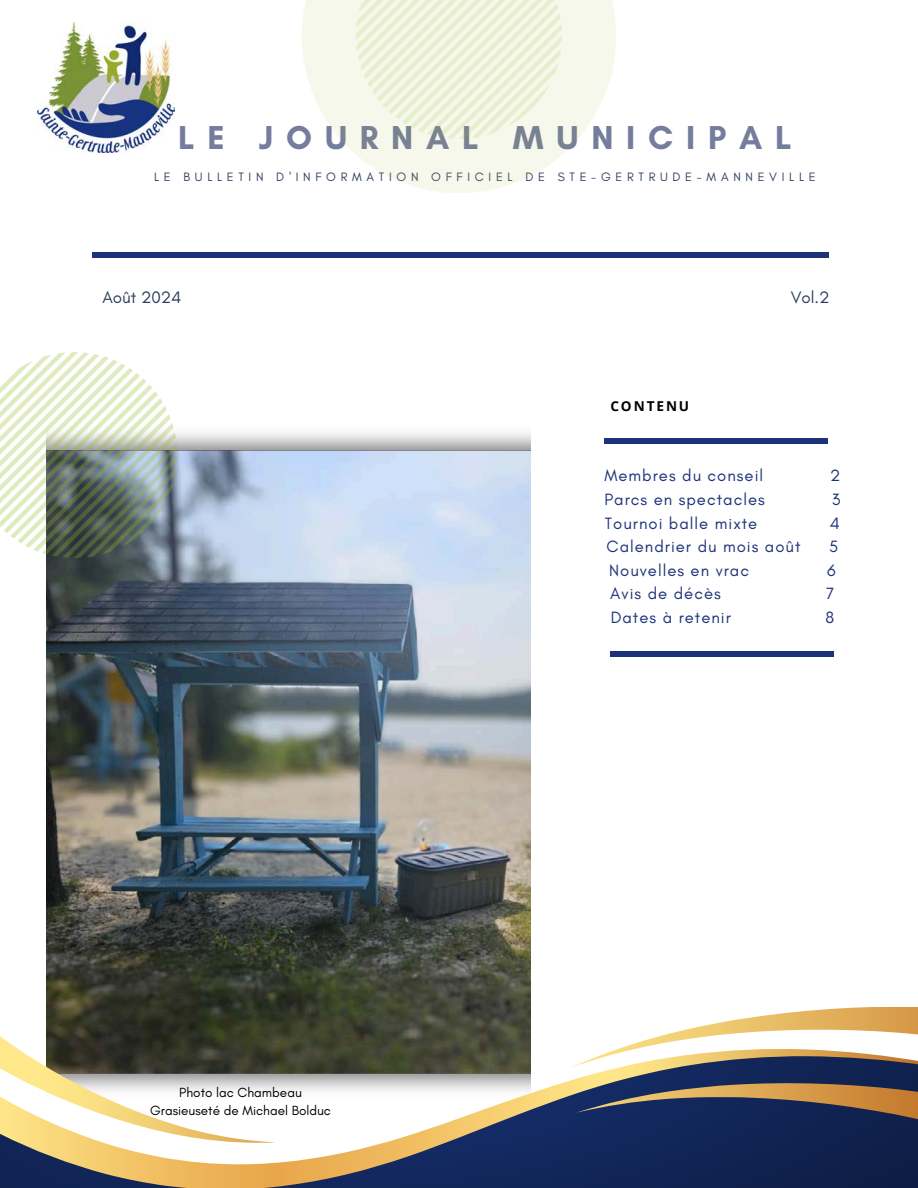
<style>
.page{position:relative;width:918px;height:1188px;background:#fff}
.page>*{position:absolute;margin:0;border:0;box-sizing:border-box;transform-origin:0 0}
.t1{font:700 33.75px "Glacial Indifference";letter-spacing:.38em;color:#757d9e}
.t2{font:16.95px "Glacial Indifference";color:#2e3d5c}
.t3{font:16.65px "Glacial Indifference";letter-spacing:.06em;color:#1d3379}
.t4{font:700 13.65px "Open Sans";letter-spacing:.14em;color:#000}
.t5{font:13.5px "Glacial Indifference";color:#000}
.t6{font:12.45px "Glacial Indifference";letter-spacing:.38em;color:#2e3d5c}
</style>
<div class="page">
<img style="left:47px;top:433px;width:484px;height:603px">
<svg style="left:302px;top:0;width:314px;height:193px;fill:#f5f8ea"></svg>
<svg style="left:356px;top:0;width:206px;height:139px;background:#eff3dd"></svg>
<svg style="left:0;top:352px;width:177px;height:206px"></svg>
<div style="left:92px;top:252px;width:737px;height:6px;background:#1d3379"></div>
<div style="left:604px;top:438px;width:224px;height:5px;background:#1d3379"></div>
<div style="left:610px;top:651px;width:224px;height:6px;background:#1d3379"></div>
<img style="left:37px;top:22px;width:137px;height:131px">
<svg style="left:276px;top:1036px;width:255px;height:12px;background:#454733"></svg>
<svg style="left:0;top:1048px;width:918px;height:140px"></svg>
<svg style="left:0;top:1036px;width:276px;height:108px"></svg>
<svg style="left:569px;top:1007px;width:349px;height:61px"></svg>
<svg style="left:576px;top:1083px;width:342px;height:38px;background:#5a5153"></svg>
<p class="t1" style="left:178px;top:117px;width:615px">LE JOURNAL MUNICIPAL</p>
<h1 class="t6" style="left:154px;top:170px;width:663px">LE BULLETIN D'INFORMATION OFFICIEL DE STE-GERTRUDE-MANNEVILLE</h1>
<h2 class="t2" style="left:102px;top:287px;width:81px">Août 2024</h2>
<h2 class="t2" style="left:791px;top:287px;width:40px">Vol.2</h2>
<h2 class="t4" style="left:610px;top:397px;width:80px">CONTENU</h2>
<p class="t5" style="left:179px;top:1084px;width:124px">Photo lac Chambeau</p>
<p class="t5" style="left:150px;top:1102px;width:182px">Grasieuseté de Michael Bolduc</p>
<h3 class="t3" style="left:604px;top:466px;width:160px">Membres du conseil</h3>
<h3 class="t3" style="left:830px;top:466px;width:12px">2</h3>
<h3 class="t3" style="left:604px;top:489px;width:162px">Parcs en spectacles</h3>
<h3 class="t3" style="left:832px;top:489px;width:10px">3</h3>
<h3 class="t3" style="left:605px;top:513px;width:154px">Tournoi balle mixte</h3>
<h3 class="t3" style="left:830px;top:513px;width:12px">4</h3>
<h3 class="t3" style="left:607px;top:536px;width:195px">Calendrier du mois août</h3>
<h3 class="t3" style="left:829px;top:536px;width:11px">5</h3>
<h3 class="t3" style="left:609px;top:560px;width:141px">Nouvelles en vrac</h3>
<h3 class="t3" style="left:827px;top:560px;width:10px">6</h3>
<h3 class="t3" style="left:610px;top:584px;width:112px">Avis de décès</h3>
<h3 class="t3" style="left:826px;top:584px;width:10px">7</h3>
<h3 class="t3" style="left:611px;top:607px;width:122px">Dates à retenir</h3>
<h3 class="t3" style="left:825px;top:607px;width:10px">8</h3>
</div>
